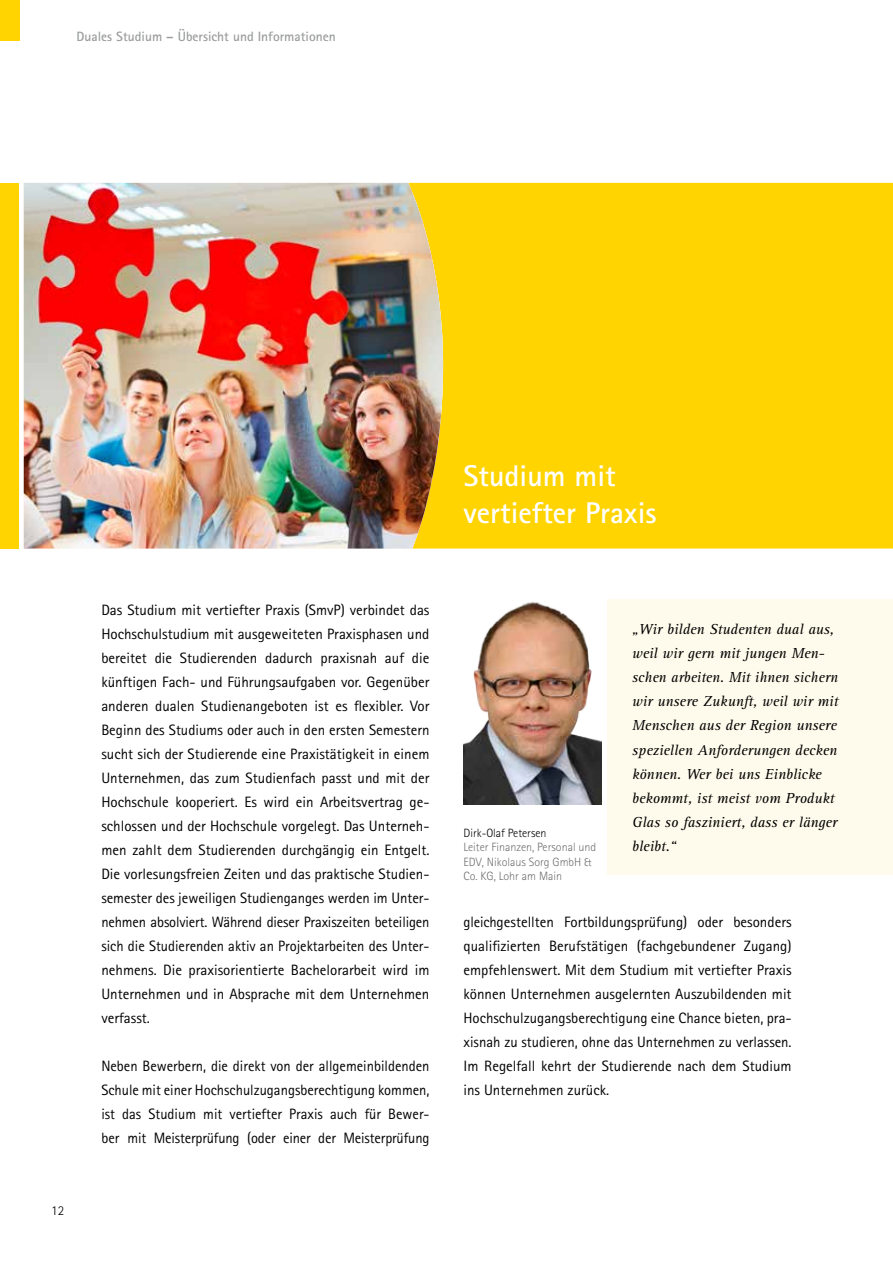
<style>
.page{position:relative;width:893px;height:1263px;background:#fff}
.page>*{position:absolute;margin:0;border:0;box-sizing:border-box;transform-origin:0 0}
.t1{font:700 30px/37.5px "Rotis Sans Serif Std";color:#fff}
.t2{font:15px/24px "Rotis Sans Serif Std";color:#000;text-align:justify}
.t3{font:italic 15px/24px "Rotis Serif Std";color:#000}
.t4{font:700 13.5px "Rotis Sans Serif Std";color:#9c9d9d}
.t5{font:300 13.5px "Rotis Sans Serif Std";color:#000}
.t6{font:300 12px/14.4px "Rotis Sans Serif Std";color:#6f6f6e}
.t7{font:300 12px "Rotis Sans Serif Std";color:#000}
</style>
<div class="page">
<div style="left:443px;top:183px;width:450px;height:366px;background:#ffd400"></div>
<div style="left:0;top:183px;width:19px;height:366px;background:#ffd400"></div>
<div style="left:0;top:0;width:19px;height:41px;background:#ffd400"></div>
<img style="left:24px;top:183px;width:419px;height:366px">
<img style="left:464px;top:601px;width:137px;height:203px">
<div style="left:607px;top:600px;width:286px;height:275px;background:#fffbec"></div>
<p class="t4" style="left:77px;top:28px;width:261px">Duales Studium – Übersicht und Informationen</p>
<p class="t5" style="left:51px;top:1203px;width:15px">12</p>
<p class="t2" style="left:101px;top:598px;width:330px">Das Studium mit vertiefter Praxis (SmvP) verbindet das Hochschulstudium mit ausgeweiteten Praxisphasen und bereitet die Studierenden dadurch praxisnah auf die künftigen Fach- und Führungsaufgaben vor. Gegenüber anderen dualen Studienangeboten ist es flexibler. Vor Beginn des Studiums oder auch in den ersten Semestern sucht sich der Studierende eine Praxistätigkeit in einem Unternehmen, das zum Studienfach passt und mit der Hochschule kooperiert. Es wird ein Arbeitsvertrag ge&shy;schlossen und der Hochschule vorgelegt. Das Unterneh&shy;men zahlt dem Studierenden durchgängig ein Entgelt.<br>Die vorlesungsfreien Zeiten und das praktische Studien&shy;semester des jeweiligen Studienganges werden im Unter&shy;nehmen absolviert. Während dieser Praxiszeiten beteiligen sich die Studierenden aktiv an Projektarbeiten des Unter&shy;nehmens. Die praxisorientierte Bachelorarbeit wird im Unternehmen und in Absprache mit dem Unternehmen verfasst.</p>
<p class="t2" style="left:101px;top:1054px;width:330px">Neben Bewerbern, die direkt von der allgemeinbildenden Schule mit einer Hochschulzugangsberechtigung kommen, ist das Studium mit vertiefter Praxis auch für Bewer&shy;ber mit Meisterprüfung (oder einer der Meisterprüfung</p>
<h1 class="t1" style="left:463px;top:456px;width:195px">Studium mit vertiefter Praxis</h1>
<p class="t7" style="left:463px;top:826px;width:85px">Dirk-Olaf Petersen</p>
<p class="t6" style="left:463px;top:840px;width:134px">Leiter Finanzen, Personal und<br>EDV, Nikolaus Sorg GmbH &amp;<br>Co. KG, Lohr am Main</p>
<p class="t3" style="left:632px;top:618px;width:208px">„Wir bilden Studenten dual aus, weil wir gern mit jungen Men&shy;schen arbeiten. Mit ihnen sichern wir unsere Zukunft, weil wir mit<br>Menschen aus der Region unsere speziellen Anforderungen decken können. Wer bei uns Einblicke bekommt, ist meist vom Produkt<br>Glas so fasziniert, dass er länger bleibt.“</p>
<p class="t2" style="left:463px;top:910px;width:330px">gleichgestellten Fortbildungsprüfung) oder besonders qualifizierten Berufstätigen (fachgebundener Zugang) empfehlenswert. Mit dem Studium mit vertiefter Praxis können Unternehmen ausgelernten Auszubildenden mit Hochschulzugangsberechtigung eine Chance bieten, pra&shy;xisnah zu studieren, ohne das Unternehmen zu verlassen.<br>Im Regelfall kehrt der Studierende nach dem Studium ins Unternehmen zurück.</p>
</div>
